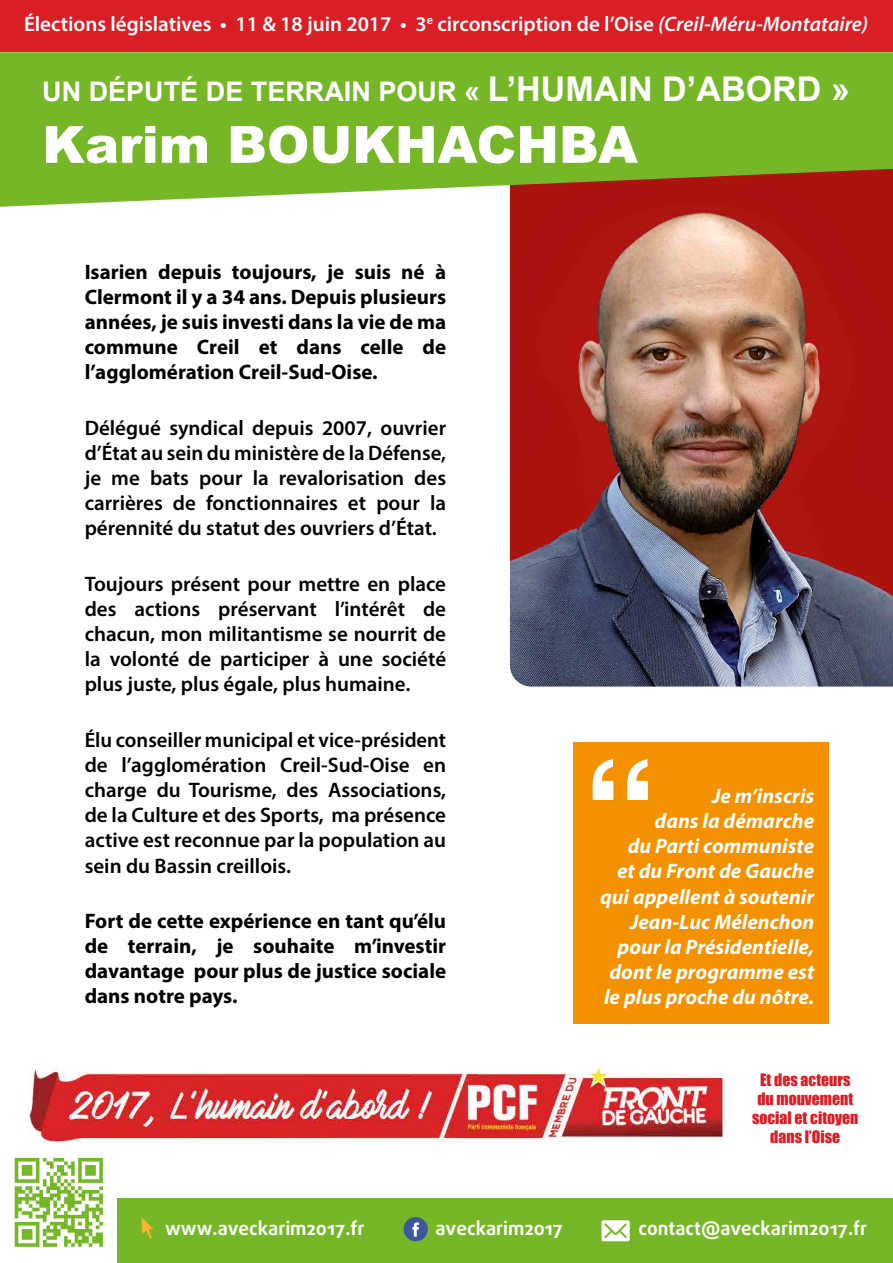
<style>
.page{position:relative;width:893px;height:1263px;background:#fff}
.page>*{position:absolute;margin:0;border:0;box-sizing:border-box;transform-origin:0 0}
.t1{font:700 148.95px "Helvetica";color:#fff}
.t2{font:900 51.15px "Arial";color:#fff}
.t3{font:700 27px "Arial";color:#fff}
.t4{font:600 21px/25.2px "Myriad Pro";color:#000;text-align:justify}
.t5{font:700 21px/25.2px "Myriad Pro";color:#000;text-align:justify}
.t6{font:italic 700 21px/25.2px "Myriad Pro";color:#fff;text-align:right}
.t7{font:600 21px "Myriad Pro";color:#fff}
.t8{font:700 18.75px "Daxline Pro";color:#fff}
.t9{font:15.75px/18.9px "Impact";color:#d91e26;text-align:center}
.s1{font-style:italic}
.s2{font-size:28.5px}
.s3{font-size:34.2px}
</style>
<div class="page">
<div style="left:574px;top:742px;width:255px;height:282px;background:#f39100"></div>
<img style="left:510px;top:207px;width:383px;height:479px">
<div style="left:0;top:0;width:893px;height:52px;background:#d91e26"></div>
<svg style="left:0;top:52px;width:893px;height:155px;background:#7fac2d"></svg>
<div style="left:117px;top:1198px;width:776px;height:65px;background:#75b726"></div>
<img style="left:14px;top:1157px;width:89px;height:90px">
<svg style="left:141px;top:1217px;width:13px;height:22px"></svg>
<svg style="left:404px;top:1217px;width:24px;height:24px"></svg>
<img style="left:601px;top:1220px;width:29px;height:22px">
<img style="left:28px;top:1065px;width:702px;height:78px">
<p class="t7" style="left:24px;top:11px;width:846px">Élections législatives • 11 &amp; 18 juin 2017 • 3<sup>e</sup> circonscription de l’Oise <span class="s1">(Creil-Méru-Montataire)</span></p>
<p class="t3" style="left:42px;top:74px;width:809px">UN DÉPUTÉ DE TERRAIN POUR <span class="s2">«</span> <span class="s3">L’HUMAIN D’ABORD »</span></p>
<h2 class="t2" style="left:42px;top:107px;width:597px">Karim BOUKHACHBA</h2>
<p class="t5" style="left:85px;top:258px;width:363px">Isarien depuis toujours, je suis né à Clermont il y a 34 ans. Depuis plusieurs années, je suis investi dans la vie de ma commune Creil et dans celle de l’agglomération Creil-Sud-Oise.</p>
<p class="t4" style="left:85px;top:414px;width:363px">Délégué syndical depuis 2007, ouvrier d’État au sein du ministère de la Défense, je me bats pour la revalorisation des carrières de fonctionnaires et pour la pérennité du statut des ouvriers d’État.</p>
<p class="t4" style="left:85px;top:570px;width:363px">Toujours présent pour mettre en place des actions préservant l’intérêt de chacun, mon militantisme se nourrit de la volonté de participer à une société plus juste, plus égale, plus humaine.</p>
<p class="t4" style="left:85px;top:726px;width:363px">Élu conseiller municipal et vice-président de l’agglomération Creil-Sud-Oise en charge du Tourisme, des Associations, de la Culture et des Sports, ma présence active est reconnue par la population au sein du Bassin creillois.</p>
<p class="t5" style="left:85px;top:907px;width:363px">Fort de cette expérience en tant qu’élu de terrain, je souhaite m’investir davantage pour plus de justice sociale dans notre pays.</p>
<h1 class="t1" style="left:582px;top:695px;width:76px">“</h1>
<p class="t6" style="left:600px;top:782px;width:216px">Je m’inscris<br>dans la démarche<br>du Parti communiste<br>et du Front de Gauche qui appellent à soutenir<br>Jean-Luc Mélenchon pour la Présidentielle, dont le programme est le plus proche du nôtre.</p>
<p class="t9" style="left:752px;top:1070px;width:108px">Et des acteurs du mouvement social et citoyen dans l’Oise</p>
<p class="t8" style="left:165px;top:1216px;width:201px">www.aveckarim2017.fr</p>
<p class="t8" style="left:435px;top:1216px;width:129px">aveckarim2017</p>
<p class="t8" style="left:638px;top:1216px;width:230px">contact@aveckarim2017.fr</p>
</div>
